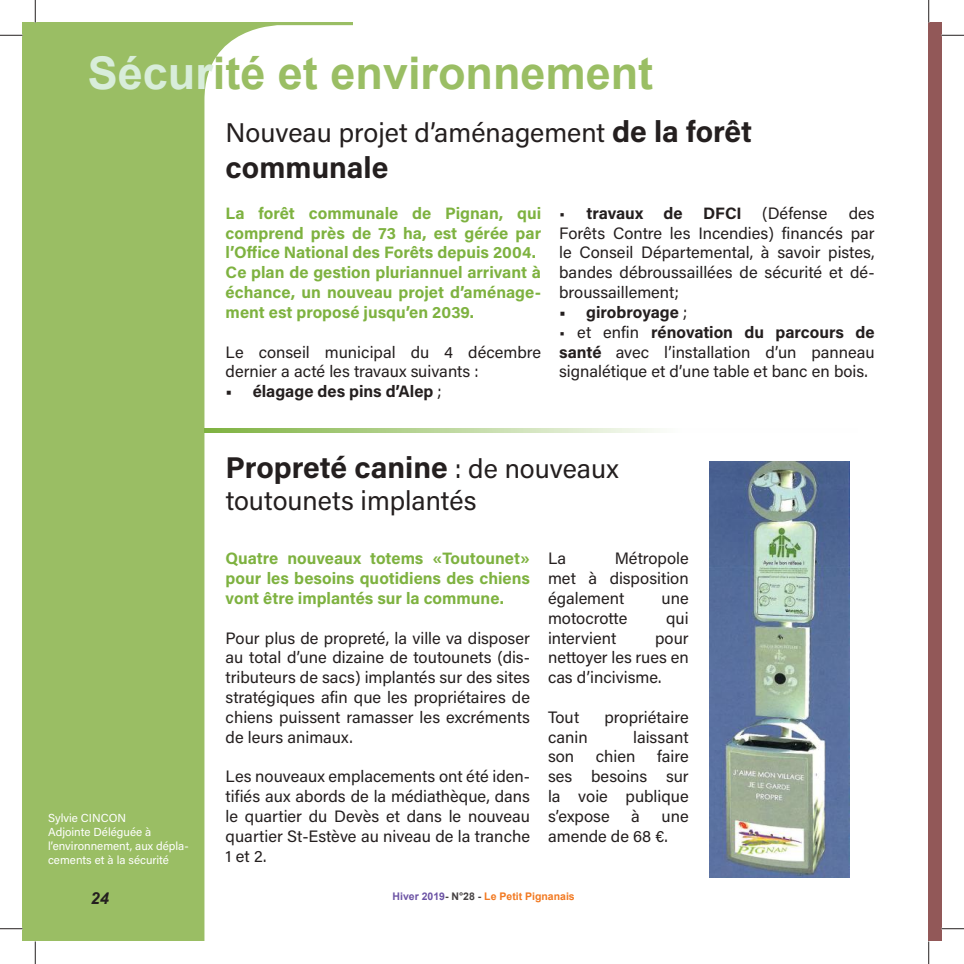
<style>
.page{position:relative;width:964px;height:964px;background:#fff}
.page>*{position:absolute;margin:0;border:0;box-sizing:border-box;transform-origin:0 0}
.t1{font:700 45px "Arial";color:#9abe64}
.t2{font:700 30px "Acumin Pro";color:#241f1f}
.t3{font:27px "Acumin Pro";color:#241f1f}
.t4{font:16.5px/19.8px "Acumin Pro";color:#241f1f;text-align:justify}
.t5{font:700 16.5px/19.8px "Acumin Pro";color:#7eb240}
.t6{font:700 16.5px "Acumin Pro";color:#241f1f}
.t7{font:italic 700 16.5px "Arial";color:#241f1f}
.t8{font:11.7px/14px "Acumin Pro";color:#fff}
.t9{font:700 10.5px "Arial";color:#f27921}
.s1{color:#d8edda}
.s2{font-weight:700;font-size:30px}
.s3{font-weight:400}
.s4{font-weight:700}
.s5{font-weight:400;font-size:27px}
.s6{color:#6d54a5}
.s7{color:#444041}
</style>
<div class="page">
<div style="left:22px;top:22px;width:331px;height:919px;background:#9abe64"></div>
<div style="left:204px;top:25px;width:154px;height:916px;background:#fff"></div>
<svg style="left:204px;top:427px;width:456px;height:5px"></svg>
<img style="left:710px;top:462px;width:139px;height:415px">
<div style="left:928px;top:22px;width:13px;height:919px;background:#925858"></div>
<svg style="left:0;top:35px;width:22px;height:1px"></svg>
<svg style="left:941px;top:35px;width:22px;height:1px"></svg>
<svg style="left:0;top:928px;width:22px;height:1px"></svg>
<svg style="left:941px;top:928px;width:22px;height:1px"></svg>
<svg style="left:35px;top:0;width:1px;height:22px"></svg>
<svg style="left:35px;top:941px;width:1px;height:22px"></svg>
<svg style="left:928px;top:0;width:1px;height:22px"></svg>
<svg style="left:928px;top:941px;width:1px;height:22px"></svg>
<h1 class="t1" style="left:88px;top:42px;width:567px"><span class="s1">Sécur</span>ité et environnement</h1>
<h3 class="t3" style="left:226px;top:114px;width:528px">Nouveau projet d’aménagement <span class="s2">de la forêt</span></h3>
<h2 class="t2" style="left:226px;top:147px;width:164px">communale</h2>
<p class="t5" style="left:226px;top:202px;width:317px">La forêt communale de Pignan, qui comprend près de 73 ha, est gérée par l’Office National des Forêts depuis 2004.<br>Ce plan de gestion pluriannuel arrivant à échance, un nouveau projet d’aménage&shy;ment est proposé jusqu’en 2039.</p>
<p class="t4" style="left:226px;top:341px;width:317px">Le conseil municipal du 4 décembre dernier a acté les travaux suivants :</p>
<p class="t6" style="left:226px;top:380px;width:218px">• élagage des pins d’Alep <span class="s3">;</span></p>
<p class="t6" style="left:559px;top:201px;width:270px"><span class="s3">•</span> travaux de DFCI <span class="s3">(Défense</span></p>
<p class="t4" style="left:559px;top:202px;width:317px;text-indent:289px">des Forêts Contre les Incendies) financés par le Conseil Départemental, à savoir pistes, bandes débroussaillées de sécurité et dé&shy;broussaillement;</p>
<p class="t6" style="left:559px;top:300px;width:130px">• girobroyage <span class="s3">;</span></p>
<p class="t4" style="left:559px;top:321px;width:317px">• et enfin <span class="s4">rénovation du parcours de santé</span> avec l’installation d’un panneau signalétique et d’une table et banc en bois.</p>
<h2 class="t2" style="left:226px;top:446px;width:394px">Propreté canine <span class="s5">: de nouveaux</span></h2>
<h3 class="t3" style="left:226px;top:482px;width:252px">toutounets implantés</h3>
<p class="t5" style="left:226px;top:548px;width:306px;text-align:justify">Quatre nouveaux totems «Toutounet» pour les besoins quotidiens des chiens vont être implantés sur la commune.</p>
<p class="t4" style="left:226px;top:627px;width:306px">Pour plus de propreté, la ville va disposer au total d’une dizaine de toutounets (dis&shy;tributeurs de sacs) implantés sur des sites stratégiques afin que les propriétaires de chiens puissent ramasser les excréments de leurs animaux.</p>
<p class="t4" style="left:226px;top:765px;width:306px">Les nouveaux emplacements ont été iden&shy;tifiés aux abords de la médiathèque, dans le quartier du Devès et dans le nouveau quartier St-Estève au niveau de la tranche 1 et 2.</p>
<p class="t4" style="left:548px;top:548px;width:142px;text-indent:67px">Métropole met à disposition également</p>
<p class="t4" style="left:548px;top:548px;width:20px">La</p>
<p class="t4" style="left:661px;top:587px;width:29px">une</p>
<p class="t4" style="left:548px;top:607px;width:81px">motocrotte</p>
<p class="t4" style="left:666px;top:607px;width:24px">qui</p>
<p class="t4" style="left:548px;top:627px;width:70px">intervient</p>
<p class="t4" style="left:548px;top:627px;width:142px;text-indent:107px">pour nettoyer les rues en cas d’incivisme.</p>
<p class="t4" style="left:548px;top:706px;width:33px">Tout</p>
<p class="t4" style="left:604px;top:706px;width:86px">propriétaire</p>
<p class="t4" style="left:548px;top:726px;width:41px">canin</p>
<p class="t4" style="left:633px;top:726px;width:57px">laissant</p>
<p class="t4" style="left:548px;top:746px;width:28px">son</p>
<p class="t4" style="left:596px;top:746px;width:41px">chien</p>
<p class="t4" style="left:548px;top:746px;width:142px;text-indent:109px">faire ses besoins sur la voie publique s’expose</p>
<p class="t4" style="left:631px;top:805px;width:10px">à</p>
<p class="t4" style="left:548px;top:805px;width:142px;text-indent:113px">une amende de 68 €.</p>
<p class="t8" style="left:48px;top:810px;width:142px">Sylvie CINCON<br>Adjointe Déléguée à l’environnement, aux dépla&shy;cements et à la sécurité</p>
<p class="t7" style="left:91px;top:887px;width:20px">24</p>
<p class="t9" style="left:392px;top:888px;width:184px"><span class="s6">Hiver 2019</span><span class="s7">- N°28 -</span> Le Petit Pignanais</p>
</div>
